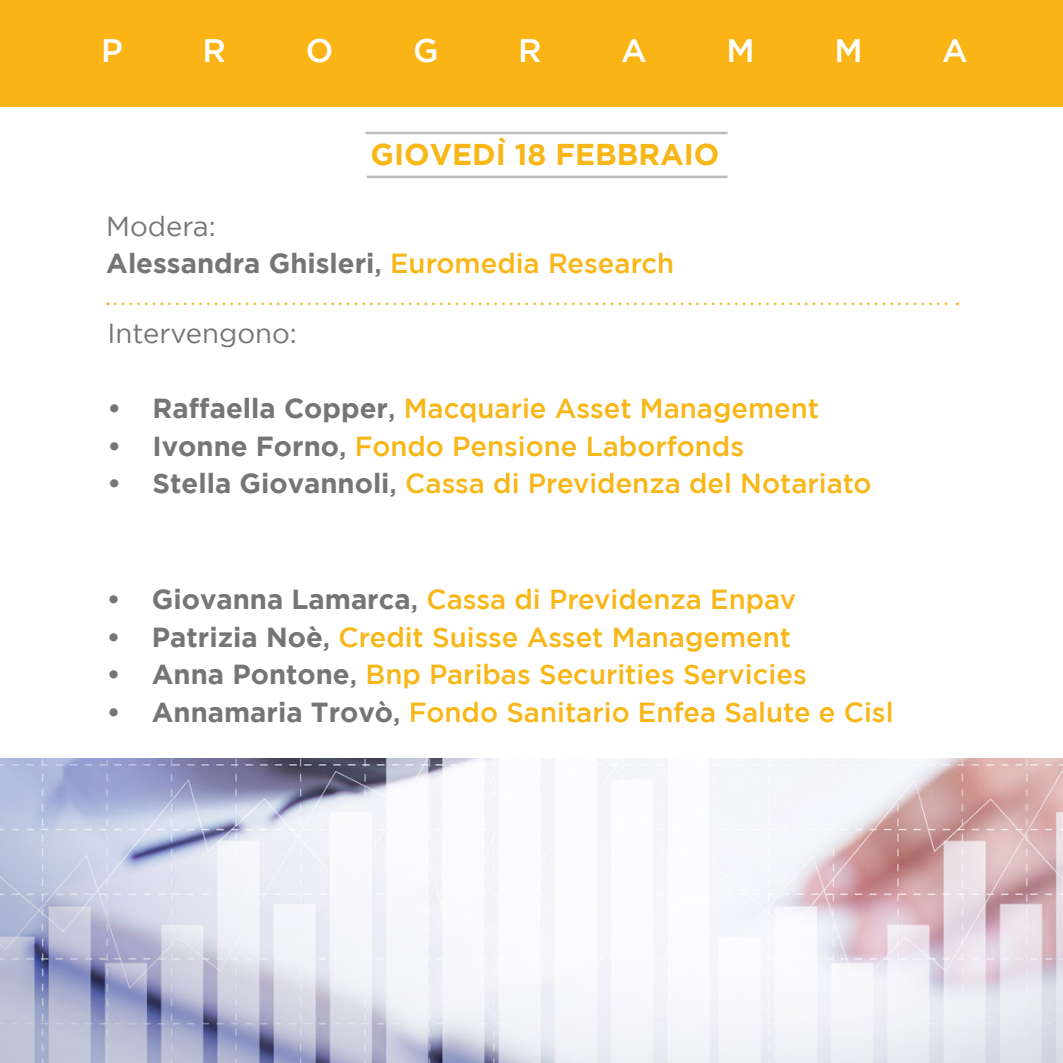
<style>
.page{position:relative;width:1063px;height:1063px;background:#fff}
.page>*{position:absolute;margin:0;border:0;box-sizing:border-box;transform-origin:0 0}
.t1{font:500 32.5px "Gotham";color:#fff}
.t2{font:700 30px "Gotham";color:#f8b617}
.t3{font:500 27.5px "Gotham";color:#f8b617}
.t4{font:700 27.5px "Gotham";color:#747676}
.t5{font:27.5px "Gotham";color:#747676}
.s1{font-weight:500}
.s2{font-weight:500;color:#f8b617}
.s3{font-weight:700;color:#747676}
.s4{color:#747676}
</style>
<div class="page">
<div style="left:0;top:0;width:1063px;height:106px;background:#fbb416"></div>
<hr style="left:366px;top:132px;width:362px;height:2px;background:#bcbdc0">
<svg style="left:115px;top:303px;width:843px;height:2px"></svg>
<hr style="left:367px;top:176px;width:361px;height:2px;background:#bcbdc0">
<img style="left:0;top:759px;width:1063px;height:304px">
<p class="t1" style="left:101px;top:32px;width:23px">P</p>
<p class="t1" style="left:203px;top:32px;width:25px">R</p>
<p class="t1" style="left:306px;top:32px;width:29px">O</p>
<p class="t1" style="left:413px;top:32px;width:27px">G</p>
<p class="t1" style="left:518px;top:32px;width:25px">R</p>
<p class="t1" style="left:621px;top:32px;width:27px">A</p>
<p class="t1" style="left:727px;top:32px;width:30px">M</p>
<p class="t1" style="left:834px;top:32px;width:30px">M</p>
<p class="t1" style="left:942px;top:32px;width:27px">A</p>
<p class="t2" style="left:371px;top:138px;width:350px">GIOVEDÌ 18 FEBBRAIO</p>
<p class="t5" style="left:106px;top:211px;width:111px">Modera:</p>
<p class="t4" style="left:106px;top:248px;width:570px">Alessandra Ghisleri<span class="s1">,</span> <span class="s2">Euromedia Research</span></p>
<p class="t5" style="left:108px;top:318px;width:191px">Intervengono:</p>
<p class="t3" style="left:108px;top:393px;width:713px"><span class="s3">• Raffaella Copper</span><span class="s4">,</span> Macquarie Asset Management</p>
<p class="t3" style="left:108px;top:430px;width:638px"><span class="s3">• Ivonne Forno</span><span class="s4">,</span> Fondo Pensione Laborfonds</p>
<p class="t3" style="left:108px;top:468px;width:766px"><span class="s3">• Stella Giovannoli</span><span class="s4">,</span> Cassa di Previdenza del Notariato</p>
<p class="t3" style="left:107px;top:584px;width:691px"><span class="s3">• Giovanna Lamarca</span><span class="s4">,</span> Cassa di Previdenza Enpav</p>
<p class="t3" style="left:107px;top:622px;width:686px"><span class="s3">• Patrizia Noè</span><span class="s4">,</span> Credit Suisse Asset Management</p>
<p class="t3" style="left:107px;top:659px;width:701px"><span class="s3">• Anna Pontone</span><span class="s4">,</span> Bnp Paribas Securities Servicies</p>
<p class="t3" style="left:107px;top:697px;width:788px"><span class="s3">• Annamaria Trovò</span><span class="s4">,</span> Fondo Sanitario Enfea Salute e Cisl</p>
</div>
